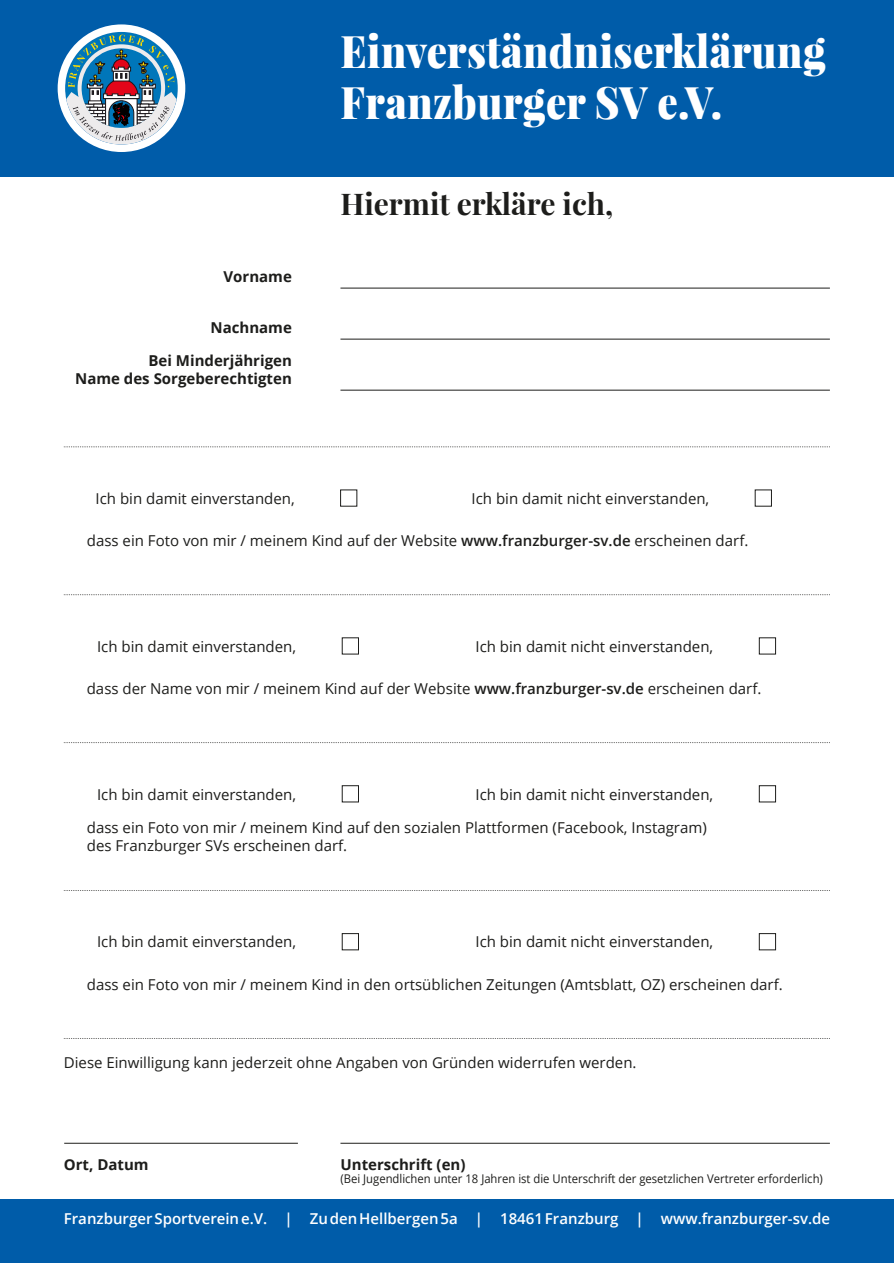
<style>
.page{position:relative;width:894px;height:1263px;background:#fff}
.page>*{position:absolute;margin:0;border:0;box-sizing:border-box;transform-origin:0 0}
.t1{font:900 45px/51px "Playfair Display";letter-spacing:.01em;color:#fff;scale:.9 1}
.t2{font:700 30px "Playfair Display";color:#1d1d1b}
.t3{font:15px/18px "Open Sans";color:#1d1d1b}
.t4{font:700 15px/18px "Open Sans";color:#1d1d1b;text-align:right}
.t5{font:600 15px "Open Sans";color:#fff}
.t6{font:12px "Open Sans";color:#1d1d1b;scale:.94 1}
.s1{font-weight:600}
</style>
<div class="page">
<div style="left:0;top:0;width:893px;height:176px;background:#005ca9"></div>
<div style="left:0;top:1199px;width:893px;height:64px;background:#005ca9"></div>
<hr style="left:340px;top:288px;width:489px;height:1px;background:#1d1d1b">
<hr style="left:340px;top:339px;width:489px;height:1px;background:#1d1d1b">
<hr style="left:340px;top:390px;width:489px;height:1px;background:#1d1d1b">
<div style="left:342px;top:933px;width:17px;height:17px;border:1px solid #1d1d1b"></div>
<div style="left:758px;top:933px;width:17px;height:17px;border:1px solid #1d1d1b"></div>
<div style="left:342px;top:785px;width:17px;height:17px;border:1px solid #1d1d1b"></div>
<div style="left:758px;top:785px;width:17px;height:17px;border:1px solid #1d1d1b"></div>
<hr style="left:64px;top:1143px;width:234px;height:1px;background:#1d1d1b">
<hr style="left:340px;top:1143px;width:489px;height:1px;background:#1d1d1b">
<svg style="left:64px;top:742px;width:764px;height:1px"></svg>
<svg style="left:64px;top:594px;width:764px;height:1px"></svg>
<svg style="left:64px;top:446px;width:764px;height:1px"></svg>
<svg style="left:64px;top:890px;width:764px;height:1px"></svg>
<svg style="left:64px;top:1038px;width:764px;height:1px"></svg>
<svg style="left:58px;top:24px;width:127px;height:128px"></svg>
<h1 class="t1" style="left:340px;top:24px;width:540px">Einverständniserklärung<br>Franzburger SV e.V.</h1>
<p class="t4" style="left:223px;top:269px;width:70px">Vorname</p>
<p class="t4" style="left:210px;top:320px;width:83px">Nachname</p>
<p class="t4" style="left:75px;top:353px;width:218px">Bei Minderjährigen<br>Name des Sorgeberechtigten</p>
<h2 class="t2" style="left:340px;top:182px;width:274px">Hiermit erkläre ich,</h2>
<p class="t3" style="left:96px;top:491px;width:200px">Ich bin damit einverstanden,</p>
<p class="t3" style="left:471px;top:491px;width:239px">Ich bin damit nicht einverstanden,</p>
<p class="t3" style="left:87px;top:533px;width:662px">dass ein Foto von mir / meinem Kind auf der Website <span class="s1">www.franzburger-sv.de</span> erscheinen darf.</p>
<p class="t3" style="left:97px;top:639px;width:200px">Ich bin damit einverstanden,</p>
<p class="t3" style="left:475px;top:639px;width:239px">Ich bin damit nicht einverstanden,</p>
<p class="t3" style="left:87px;top:681px;width:676px">dass der Name von mir / meinem Kind auf der Website <span class="s1">www.franzburger-sv.de</span> erscheinen darf.</p>
<p class="t3" style="left:97px;top:787px;width:200px">Ich bin damit einverstanden,</p>
<p class="t3" style="left:475px;top:787px;width:239px">Ich bin damit nicht einverstanden,</p>
<p class="t3" style="left:87px;top:820px;width:621px">dass ein Foto von mir / meinem Kind auf den sozialen Plattformen (Facebook, Instagram) des Franzburger SVs erscheinen darf.</p>
<p class="t3" style="left:97px;top:934px;width:200px">Ich bin damit einverstanden,</p>
<p class="t3" style="left:475px;top:934px;width:239px">Ich bin damit nicht einverstanden,</p>
<p class="t3" style="left:87px;top:977px;width:697px">dass ein Foto von mir / meinem Kind in den ortsüblichen Zeitungen (Amtsblatt, OZ) erscheinen darf.</p>
<p class="t3" style="left:64px;top:1055px;width:574px">Diese Einwilligung kann jederzeit ohne Angaben von Gründen widerrufen werden.</p>
<p class="t4" style="left:64px;top:1157px;width:86px">Ort, Datum</p>
<p class="t4" style="left:340px;top:1157px;width:126px">Unterschrift (en)</p>
<p class="t6" style="left:340px;top:1173px;width:514px">(Bei Jugendlichen unter 18 Jahren ist die Unterschrift der gesetzlichen Vertreter erforderlich)</p>
<p class="t5" style="left:64px;top:1213px;width:767px">Franzburger Sportverein e.V. | Zu den Hellbergen 5a | 18461 Franzburg | www.franzburger-sv.de</p>
</div>
